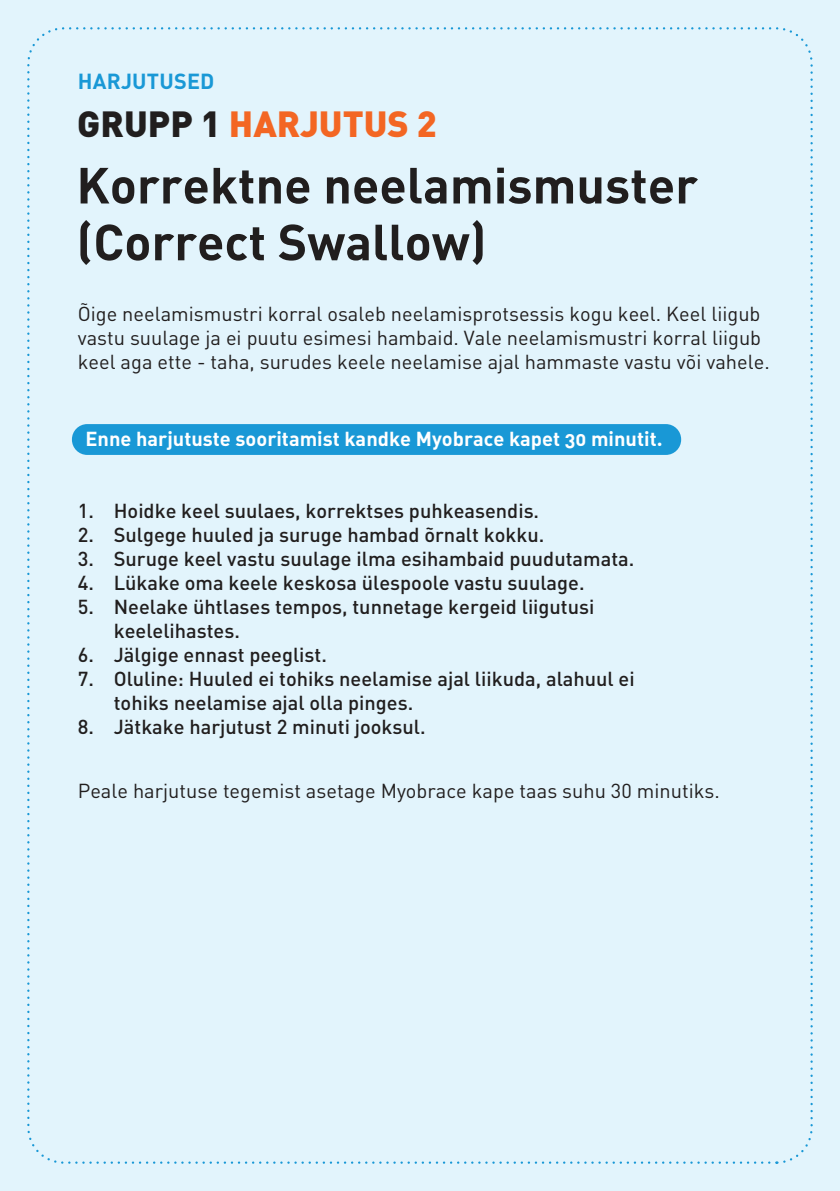
<style>
.page{position:relative;width:840px;height:1191px;background:#fff}
.page>*{position:absolute;margin:0;border:0;box-sizing:border-box;transform-origin:0 0}
.t1{font:700 50px/56.8px "DIN Pro";color:#211e1e}
.t2{font:900 36px "DIN Pro";color:#f36623}
.t3{font:700 21.6px "DIN Pro";letter-spacing:.01em;color:#1998d6}
.t4{font:500 20px/24px "DIN Pro";color:#211e1e}
.t5{font:20px/24px "DIN Pro";color:#211e1e}
.t6{font:20px "DIN Bold Alternate";color:#fff}
.s1{color:#211e1e}
</style>
<div class="page">
<div style="left:0;top:0;width:839px;height:1191px;background:#e2f4fc"></div>
<div style="left:72px;top:424px;width:608px;height:31px;background:#1998d6;border-radius:15px"></div>
<p class="t3" style="left:78px;top:66px;width:138px">HARJUTUSED</p>
<h2 class="t2" style="left:77px;top:99px;width:361px"><span class="s1">GRUPP 1</span> HARJUTUS 2</h2>
<h1 class="t1" style="left:76px;top:155px;width:622px">Korrektne neelamismuster (Correct Swallow)</h1>
<p class="t5" style="left:78px;top:300px;width:693px">Õige neelamismustri korral osaleb neelamisprotsessis kogu keel. Keel liigub vastu suulage ja ei puutu esimesi hambaid. Vale neelamismustri korral liigub keel aga ette - taha, surudes keele neelamise ajal hammaste vastu või vahele.</p>
<p class="t6" style="left:85px;top:425px;width:578px">Enne harjutuste sooritamist kandke Myobrace kapet 30 minutit.</p>
<p class="t4" style="left:78px;top:498px;width:462px">1. Hoidke keel suulaes, korrektses puhkeasendis.</p>
<p class="t4" style="left:78px;top:522px;width:468px">2. Sulgege huuled ja suruge hambad õrnalt kokku.</p>
<p class="t4" style="left:78px;top:546px;width:558px">3. Suruge keel vastu suulage ilma esihambaid puudutamata.</p>
<p class="t4" style="left:78px;top:570px;width:508px">4. Lükake oma keele keskosa ülespoole vastu suulage.</p>
<p class="t4" style="left:114px;top:594px;width:482px;text-indent:-36px">5. Neelake ühtlases tempos, tunnetage kergeid liigutusi keelelihastes.</p>
<p class="t4" style="left:78px;top:642px;width:250px">6. Jälgige ennast peeglist.</p>
<p class="t4" style="left:114px;top:666px;width:522px;text-indent:-36px">7. Oluline: Huuled ei tohiks neelamise ajal liikuda, alahuul ei tohiks neelamise ajal olla pinges.</p>
<p class="t4" style="left:78px;top:714px;width:349px">8. Jätkake harjutust 2 minuti jooksul.</p>
<p class="t5" style="left:78px;top:777px;width:643px">Peale harjutuse tegemist asetage Myobrace kape taas suhu 30 minutiks.</p>
</div>
